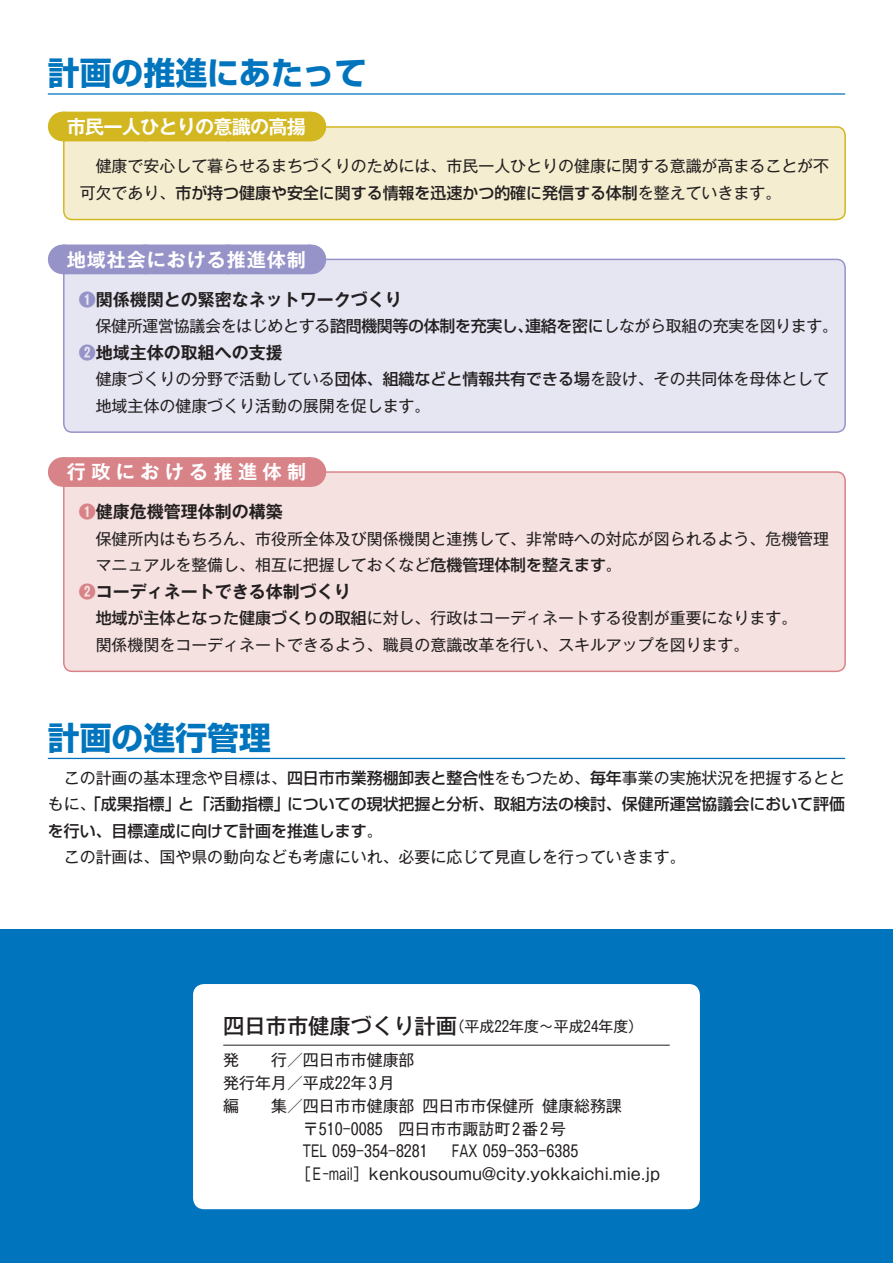
<style>
.page{position:relative;width:893px;height:1263px;background:#fff}
.page>*{position:absolute;margin:0;border:0;box-sizing:border-box;transform-origin:0 0}
.t1{font:31.95px "Shin Go Pro Bold 90 pv RKSJ H";color:#0075be}
.t2{font:19.2px "Gothic MB101 Pro De Bold 90 pv RKSJ H";letter-spacing:-.04em;color:#fff}
.t3{font:19.2px "Gothic MB101 Pro De Bold 90 pv RKSJ H";letter-spacing:.045em;color:#fff}
.t4{font:19.2px "Gothic MB101 Pro De Bold 90 pv RKSJ H";letter-spacing:.28em;color:#fff}
.t5{font:16.95px "Gothic MB101 Pro De Bold 90 pv RKSJ H";color:#231f20}
.t6{font:15.9px/26.5px "Gothic MB101 Pro Regular 90 pv RKSJ H";color:#231f20}
.t7{font:15.9px/26.5px "Shin Go Pro Medium 90 pv RKSJ H";color:#231f20}
.t8{font:15.9px "Gothic MB101 Pro Regular 90 pv RKSJ H";letter-spacing:-.02em;color:#231f20}
.t9{font:15.9px "Gothic MB101 Pro Regular 90 pv RKSJ H";color:#231f20;scale:.75 1}
.t10{font:14.85px "Gothic MB101 Pro Regular 90 pv RKSJ H";color:#231f20}
.s1{font-family:"Gothic MB101 Pro Regular 90 pv RKSJ H"}
.s2{font-family:"Gothic MB101 Pro Bold 90 pv RKSJ H";color:#9693c8}
.s3{font-family:"Shin Go Pro Medium 90 pv RKSJ H"}
.s4{font-family:"Gothic MB101 Pro Bold 90 pv RKSJ H";color:#d88388}
.s5{font-family:"Gothic MB101 Pro Medium 90 pv RKSJ H";font-size:21.3px}
</style>
<div class="page">
<div style="left:0;top:929px;width:893px;height:334px;background:#0075be"></div>
<div style="left:192px;top:983px;width:509px;height:227px;background:#fff;border-radius:12px"></div>
<div style="left:191px;top:982px;width:511px;height:229px;border:2px solid #0075be;border-radius:12px"></div>
<div style="left:64px;top:127px;width:781px;height:93px;background:#f4edcf;border-radius:9px"></div>
<div style="left:63px;top:126px;width:783px;height:94px;border:1px solid #d3b721;border-radius:9px"></div>
<div style="left:64px;top:259px;width:781px;height:173px;background:#e6e5f2;border-radius:9px"></div>
<div style="left:63px;top:259px;width:783px;height:174px;border:1px solid #9693c8;border-radius:9px"></div>
<div style="left:64px;top:472px;width:781px;height:199px;background:#f5e1e0;border-radius:9px"></div>
<div style="left:63px;top:471px;width:783px;height:201px;border:1px solid #d88388;border-radius:9px"></div>
<hr style="left:48px;top:93px;width:797px;height:2px;background:#0075be">
<div style="left:63px;top:112px;width:247px;height:29px;background:#d3b721"></div>
<svg style="left:310px;top:112px;width:1px;height:29px"></svg>
<div style="left:63px;top:244px;width:247px;height:30px;background:#9693c8"></div>
<svg style="left:145px;top:244px;width:124px;height:1px"></svg>
<hr style="left:310px;top:244px;width:1px;height:30px;background:#9693c8">
<div style="left:63px;top:457px;width:247px;height:30px;background:#d88388"></div>
<svg style="left:149px;top:457px;width:120px;height:1px"></svg>
<hr style="left:310px;top:457px;width:1px;height:30px;background:#d88388">
<hr style="left:48px;top:758px;width:797px;height:1px;background:#0075be">
<hr style="left:223px;top:1045px;width:447px;height:1px;background:#231f20">
<h1 class="t1" style="left:48px;top:61px;width:320px">計画の推進にあたって</h1>
<p class="t2" style="left:67px;top:119px;width:241px">市民一人ひとりの意識の高揚</p>
<p class="t6" style="left:80px;top:155px;width:751px">　健康で安心して暮らせるまちづくりのためには、市民一人ひとりの健康に関する意識が高まることが不</p>
<p class="t7" style="left:80px;top:182px;width:703px"><span class="s1">可欠であり、</span>市が持つ健康や安全に関する情報を迅速かつ的確に発信する体制<span class="s1">を整えていきます。</span></p>
<p class="t3" style="left:67px;top:252px;width:241px">地域社会における推進体制</p>
<p class="t5" style="left:79px;top:293px;width:325px"><span class="s2">❶</span>関係機関との緊密なネットワークづくり</p>
<p class="t8" style="left:96px;top:320px;width:744px">保健所運営協議会をはじめとする<span class="s3">諮問機関等の体制を充実し、連絡を密に</span>しながら取組の充実を図ります。</p>
<p class="t5" style="left:79px;top:346px;width:206px"><span class="s2">❷</span>地域主体の取組への支援</p>
<p class="t6" style="left:96px;top:368px;width:735px">健康づくりの分野で活動している<span class="s3">団体、組織などと情報共有できる場</span>を設け、その共同体を母体として地域主体の健康づくり活動の展開を促します。</p>
<p class="t4" style="left:67px;top:465px;width:241px">行政における推進体制</p>
<p class="t5" style="left:79px;top:506px;width:206px"><span class="s4">❶</span>健康危機管理体制の構築</p>
<p class="t6" style="left:96px;top:527px;width:735px">保健所内はもちろん、市役所全体及び関係機関と連携して、非常時への対応が図られるよう、危機管理マニュアルを整備し、相互に把握しておくなど<span class="s3">危機管理体制を整えます</span>。</p>
<p class="t5" style="left:79px;top:585px;width:274px"><span class="s4">❷</span>コーディネートできる体制づくり</p>
<p class="t6" style="left:96px;top:607px;width:703px"><span class="s3">地域が主体となった健康づくりの取組</span>に対し、行政はコーディネートする役割が重要になります。関係機関をコーディネートできるよう、職員の意識改革を行い、スキルアップを図ります。</p>
<h1 class="t1" style="left:48px;top:726px;width:225px">計画の進行管理</h1>
<p class="t6" style="left:48px;top:767px;width:799px">　この計画の基本理念や目標は、<span class="s3">四日市市業務棚卸表と整合性</span>をもつため、<span class="s3">毎年</span>事業の実施状況を把握するとと</p>
<p class="t7" style="left:48px;top:793px;width:799px"><span class="s1">もに、</span>「成果指標」と「活動指標」についての現状把握と分析、取組方法の検討、保健所運営協議会において評価を行い、目標達成に向けて計画を推進します<span class="s1">。</span></p>
<p class="t6" style="left:48px;top:846px;width:639px">　この計画は、国や県の動向なども考慮にいれ、必要に応じて見直しを行っていきます。</p>
<p class="t10" style="left:223px;top:1021px;width:421px"><span class="s5">四日市市健康づくり計画</span>（平成22年度～平成24年度）</p>
<p class="t6" style="left:223px;top:1049px;width:193px">発　　行／四日市市健康部</p>
<p class="t6" style="left:223px;top:1072px;width:173px">発行年月／平成22年3月</p>
<p class="t6" style="left:223px;top:1095px;width:400px">編　　集／四日市市健康部四日市市保健所健康総務課</p>
<p class="t6" style="left:303px;top:1117px;width:265px">〒510‒0085　四日市市諏訪町2番2号</p>
<p class="t9" style="left:303px;top:1145px;width:369px">TEL 059‒354‒8281　 FAX 059‒353‒6385</p>
<p class="t6" style="left:295px;top:1163px;width:367px">［Ｅ-mail］kenkousoumu@city.yokkaichi.mie.jp</p>
</div>
